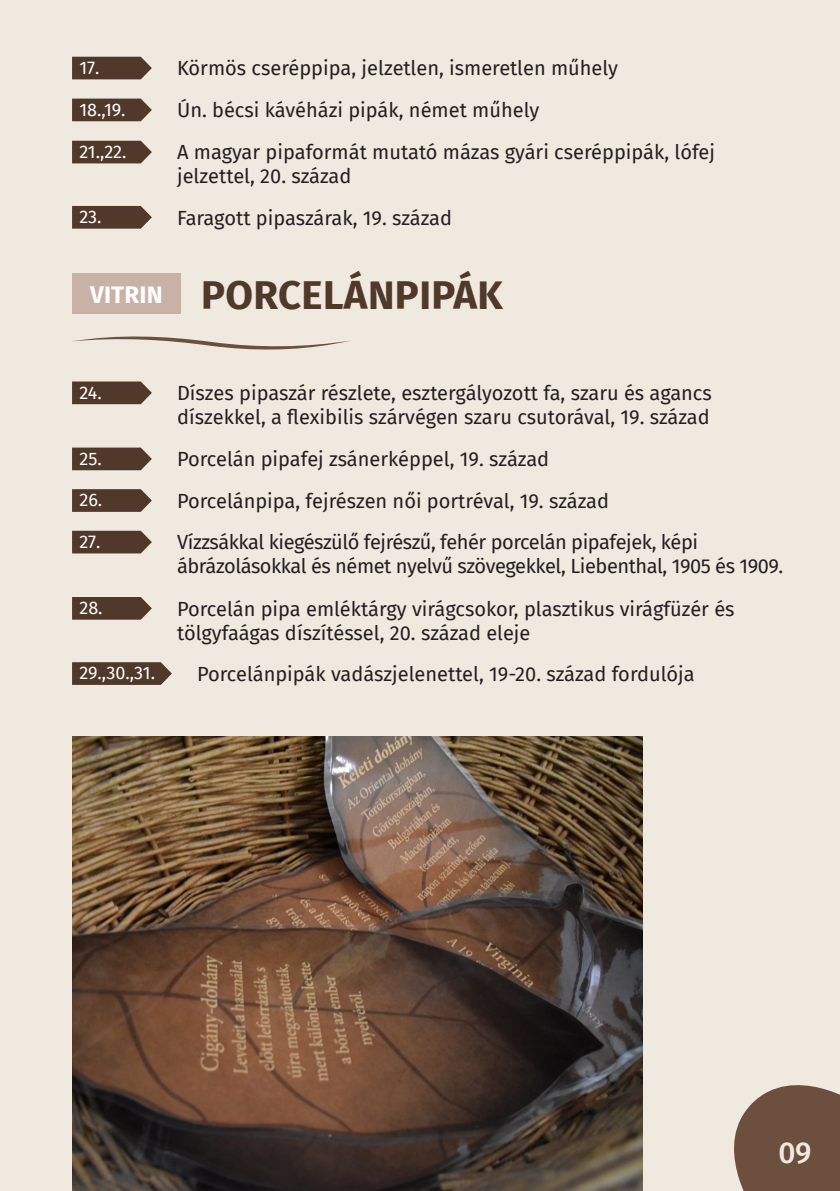
<style>
.page{position:relative;width:840px;height:1191px;background:#fff}
.page>*{position:absolute;margin:0;border:0;box-sizing:border-box;transform-origin:0 0}
.t1{font:700 40px "Fira Sans";letter-spacing:.01em;color:#50382b}
.t2{font:500 30px "Fira Sans";color:#efe9df}
.t3{font:700 24px "Fira Sans";letter-spacing:.01em;color:#fff}
.t4{font:20px/24px "Fira Sans";color:#231f20}
.t5{font:20px/24px "Fira Sans";letter-spacing:-.02em;color:#231f20}
.t6{font:18px "Fira Sans";color:#fff}
</style>
<div class="page">
<div style="left:0;top:0;width:839px;height:1191px;background:#efe9df"></div>
<svg style="left:72px;top:57px;width:80px;height:22px;background:#5b4437"></svg>
<svg style="left:72px;top:99px;width:80px;height:22px;background:#5b4437"></svg>
<svg style="left:73px;top:336px;width:278px;height:14px"></svg>
<svg style="left:72px;top:141px;width:80px;height:22px;background:#5b4437"></svg>
<svg style="left:72px;top:206px;width:80px;height:23px;background:#5d473a"></svg>
<svg style="left:72px;top:381px;width:80px;height:23px;background:#5e483b"></svg>
<svg style="left:72px;top:447px;width:80px;height:23px;background:#5e483b"></svg>
<svg style="left:72px;top:489px;width:80px;height:23px;background:#5d463a"></svg>
<svg style="left:72px;top:531px;width:80px;height:22px;background:#5b4437"></svg>
<svg style="left:72px;top:597px;width:80px;height:22px;background:#5b4437"></svg>
<svg style="left:72px;top:662px;width:100px;height:23px;background:#5b4437"></svg>
<img style="left:72px;top:736px;width:570px;height:455px">
<div style="left:72px;top:273px;width:109px;height:41px;background:#c8b2a5"></div>
<svg style="left:734px;top:1085px;width:105px;height:106px;background:#795e4f"></svg>
<p class="t6" style="left:79px;top:54px;width:22px">17.</p>
<p class="t4" style="left:177px;top:56px;width:442px">Körmös cseréppipa, jelzetlen, ismeretlen műhely</p>
<p class="t6" style="left:79px;top:96px;width:48px">18.,19.</p>
<p class="t4" style="left:177px;top:98px;width:363px">Ún. bécsi kávéházi pipák, német műhely</p>
<p class="t6" style="left:79px;top:138px;width:49px">21.,22.</p>
<p class="t4" style="left:177px;top:140px;width:539px">A magyar pipaformát mutató mázas gyári cseréppipák, lófej jelzettel, 20. század</p>
<p class="t6" style="left:79px;top:203px;width:24px">23.</p>
<p class="t4" style="left:177px;top:205px;width:276px">Faragott pipaszárak, 19. század</p>
<p class="t3" style="left:90px;top:274px;width:74px">VITRIN</p>
<p class="t1" style="left:201px;top:261px;width:303px">PORCELÁNPIPÁK</p>
<p class="t6" style="left:79px;top:379px;width:24px">24.</p>
<p class="t4" style="left:177px;top:381px;width:536px">Díszes pipaszár részlete, esztergályozott fa, szaru és agancs díszekkel, a flexibilis szárvégen szaru csutorával, 19. század</p>
<p class="t6" style="left:79px;top:445px;width:24px">25.</p>
<p class="t4" style="left:177px;top:447px;width:373px">Porcelán pipafej zsánerképpel, 19. század</p>
<p class="t6" style="left:79px;top:486px;width:24px">26.</p>
<p class="t4" style="left:177px;top:488px;width:433px">Porcelánpipa, fejrészen női portréval, 19. század</p>
<p class="t5" style="left:177px;top:530px;width:607px">Vízzsákkal kiegészülő fejrészű, fehér porcelán pipafejek, képi ábrázolásokkal és német nyelvű szövegekkel, Liebenthal, 1905 és 1909.</p>
<p class="t6" style="left:79px;top:528px;width:23px">27.</p>
<p class="t6" style="left:79px;top:594px;width:25px">28.</p>
<p class="t4" style="left:177px;top:596px;width:558px">Porcelán pipa emléktárgy virágcsokor, plasztikus virágfüzér és tölgyfaágas díszítéssel, 20. század eleje</p>
<p class="t6" style="left:79px;top:659px;width:77px">29.,30.,31.</p>
<p class="t4" style="left:197px;top:661px;width:499px">Porcelánpipák vadászjelenettel, 19-20. század fordulója</p>
<h2 class="t2" style="left:777px;top:1128px;width:35px">09</h2>
</div>
